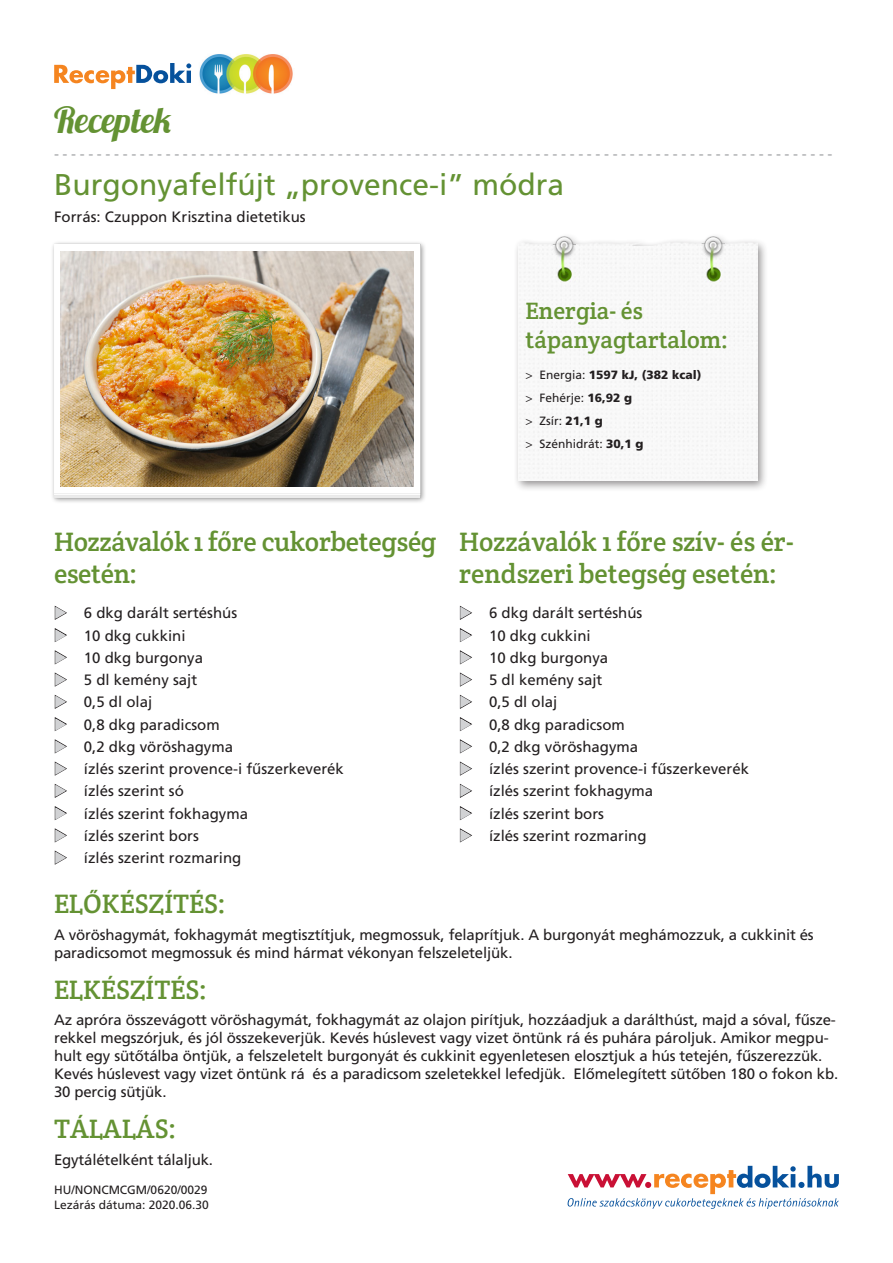
<style>
.page{position:relative;width:893px;height:1263px;background:#fff}
.page>*{position:absolute;margin:0;border:0;box-sizing:border-box;transform-origin:0 0}
.t1{font:36px "Lobster 1.3";color:#649233}
.t2{font:30px "Frutiger M";color:#649233}
.t3{font:27px/32.4px "Crete Round";color:#649233}
.t4{font:24px/28.8px "Crete Round";color:#649233}
.t5{font:15px/18px "Frutiger M";letter-spacing:-.01em;color:#231f20}
.t6{font:15px "Frutiger M Light";color:#939598}
.t7{font:12px "Frutiger M";color:#231f20}
.t8{font:12px "Frutiger M Black";color:#231f20}
.s1{font-family:"Frutiger M Light"}
.s2{font-family:"Frutiger M"}
.s3{font-family:"Frutiger M Black"}
.s4{color:#d1d2d4}
</style>
<div class="page">
<img style="left:52px;top:242px;width:373px;height:260px">
<div style="left:513px;top:233px;width:256px;height:259px;background:#231f20;opacity:.49"></div>
<img style="left:518px;top:237px;width:239px;height:243px">
<svg style="left:54px;top:605px;width:13px;height:15px"></svg>
<svg style="left:54px;top:628px;width:13px;height:14px"></svg>
<svg style="left:54px;top:650px;width:13px;height:15px"></svg>
<svg style="left:54px;top:672px;width:13px;height:15px"></svg>
<svg style="left:54px;top:695px;width:13px;height:14px"></svg>
<svg style="left:54px;top:717px;width:13px;height:14px"></svg>
<svg style="left:54px;top:739px;width:13px;height:15px"></svg>
<svg style="left:54px;top:761px;width:13px;height:15px"></svg>
<svg style="left:54px;top:784px;width:13px;height:14px"></svg>
<svg style="left:54px;top:806px;width:13px;height:14px"></svg>
<svg style="left:54px;top:828px;width:13px;height:15px"></svg>
<svg style="left:54px;top:850px;width:13px;height:15px"></svg>
<svg style="left:460px;top:605px;width:12px;height:15px"></svg>
<svg style="left:460px;top:628px;width:12px;height:14px"></svg>
<svg style="left:460px;top:650px;width:12px;height:15px"></svg>
<svg style="left:460px;top:672px;width:12px;height:15px"></svg>
<svg style="left:460px;top:695px;width:12px;height:14px"></svg>
<svg style="left:460px;top:717px;width:12px;height:14px"></svg>
<svg style="left:460px;top:739px;width:12px;height:15px"></svg>
<svg style="left:460px;top:761px;width:12px;height:15px"></svg>
<svg style="left:460px;top:784px;width:12px;height:14px"></svg>
<svg style="left:460px;top:806px;width:12px;height:14px"></svg>
<svg style="left:460px;top:828px;width:12px;height:15px"></svg>
<svg style="left:568px;top:1166px;width:271px;height:43px"></svg>
<svg style="left:54px;top:63px;width:137px;height:26px"></svg>
<img style="left:199px;top:54px;width:94px;height:40px">
<img style="left:60px;top:251px;width:353px;height:236px">
<p class="t1" style="left:54px;top:97px;width:119px">Receptek</p>
<p class="t6" style="left:54px;top:146px;width:780px">-------------------------------------------------------------------------------------------</p>
<p class="t2" style="left:54px;top:167px;width:512px">Burgonyafelfújt „provence-i” módra</p>
<p class="t5" style="left:54px;top:207px;width:253px">Forrás: Czuppon Krisztina dietetikus</p>
<p class="t4" style="left:526px;top:296px;width:204px">Energia- és tápanyagtartalom:</p>
<p class="t8" style="left:526px;top:368px;width:177px"><span class="s1">&gt;</span> <span class="s2">Energia:</span> 1597 kJ, (382 kcal)</p>
<p class="t7" style="left:526px;top:391px;width:108px"><span class="s1">&gt;</span> Fehérje: <span class="s3">16,92 g</span></p>
<p class="t7" style="left:526px;top:414px;width:79px"><span class="s1">&gt;</span> Zsír: <span class="s3">21,1 g</span></p>
<p class="t7" style="left:526px;top:437px;width:119px"><span class="s1">&gt;</span> Szénhidrát: <span class="s3">30,1 g</span></p>
<p class="t3" style="left:54px;top:525px;width:384px">Hozzávalók 1 főre cukorbetegség esetén:</p>
<p class="t5" style="left:54px;top:604px;width:185px"><span class="s4">◆</span> 6 dkg darált sertéshús</p>
<p class="t5" style="left:54px;top:626px;width:133px"><span class="s4">◆</span> 10 dkg cukkini</p>
<p class="t5" style="left:54px;top:648px;width:151px"><span class="s4">◆</span> 10 dkg burgonya</p>
<p class="t5" style="left:54px;top:671px;width:145px"><span class="s4">◆</span> 5 dl kemény sajt</p>
<p class="t5" style="left:54px;top:693px;width:100px"><span class="s4">◆</span> 0,5 dl olaj</p>
<p class="t5" style="left:54px;top:715px;width:167px"><span class="s4">◆</span> 0,8 dkg paradicsom</p>
<p class="t5" style="left:54px;top:737px;width:181px"><span class="s4">◆</span> 0,2 dkg vöröshagyma</p>
<p class="t5" style="left:54px;top:760px;width:291px"><span class="s4">◆</span> ízlés szerint provence-i fűszerkeverék</p>
<p class="t5" style="left:54px;top:782px;width:131px"><span class="s4">◆</span> ízlés szerint só</p>
<p class="t5" style="left:54px;top:804px;width:196px"><span class="s4">◆</span> ízlés szerint fokhagyma</p>
<p class="t5" style="left:54px;top:826px;width:146px"><span class="s4">◆</span> ízlés szerint bors</p>
<p class="t5" style="left:54px;top:849px;width:189px"><span class="s4">◆</span> ízlés szerint rozmaring</p>
<p class="t3" style="left:459px;top:525px;width:336px">Hozzávalók 1 főre szív- és ér&shy;rendszeri betegség esetén:</p>
<p class="t5" style="left:459px;top:604px;width:185px"><span class="s4">◆</span> 6 dkg darált sertéshús</p>
<p class="t5" style="left:459px;top:626px;width:133px"><span class="s4">◆</span> 10 dkg cukkini</p>
<p class="t5" style="left:459px;top:648px;width:151px"><span class="s4">◆</span> 10 dkg burgonya</p>
<p class="t5" style="left:459px;top:671px;width:145px"><span class="s4">◆</span> 5 dl kemény sajt</p>
<p class="t5" style="left:459px;top:693px;width:100px"><span class="s4">◆</span> 0,5 dl olaj</p>
<p class="t5" style="left:459px;top:715px;width:167px"><span class="s4">◆</span> 0,8 dkg paradicsom</p>
<p class="t5" style="left:459px;top:737px;width:181px"><span class="s4">◆</span> 0,2 dkg vöröshagyma</p>
<p class="t5" style="left:459px;top:760px;width:291px"><span class="s4">◆</span> ízlés szerint provence-i fűszerkeverék</p>
<p class="t5" style="left:459px;top:782px;width:196px"><span class="s4">◆</span> ízlés szerint fokhagyma</p>
<p class="t5" style="left:459px;top:804px;width:146px"><span class="s4">◆</span> ízlés szerint bors</p>
<p class="t5" style="left:459px;top:826px;width:189px"><span class="s4">◆</span> ízlés szerint rozmaring</p>
<p class="t3" style="left:54px;top:888px;width:173px">ELŐKÉSZÍTÉS:</p>
<p class="t5" style="left:54px;top:926px;width:761px">A vöröshagymát, fokhagymát megtisztítjuk, megmossuk, felaprítjuk. A burgonyát meghámozzuk, a cukkinit és paradicsomot megmossuk és mind hármat vékonyan felszeleteljük.</p>
<p class="t3" style="left:54px;top:973px;width:154px">ELKÉSZÍTÉS:</p>
<p class="t5" style="left:54px;top:1011px;width:786px">Az apróra összevágott vöröshagymát, fokhagymát az olajon pirítjuk, hozzáadjuk a darálthúst, majd a sóval, fűsze&shy;rekkel megszórjuk, és jól összekeverjük. Kevés húslevest vagy vizet öntünk rá és puhára pároljuk. Amikor megpu&shy;hult egy sütőtálba öntjük, a felszeletelt burgonyát és cukkinit egyenletesen elosztjuk a hús tetején, fűszerezzük.<br>Kevés húslevest vagy vizet öntünk rá és a paradicsom szeletekkel lefedjük. Előmelegített sütőben 180 o fokon kb.<br>30 percig sütjük.</p>
<p class="t3" style="left:54px;top:1112px;width:124px">TÁLALÁS:</p>
<p class="t5" style="left:54px;top:1150px;width:161px">Egytálételként tálaljuk.</p>
<p class="t7" style="left:54px;top:1183px;width:155px">HU/NONCMCGM/0620/0029</p>
<p class="t7" style="left:54px;top:1198px;width:156px">Lezárás dátuma: 2020.06.30</p>
</div>
